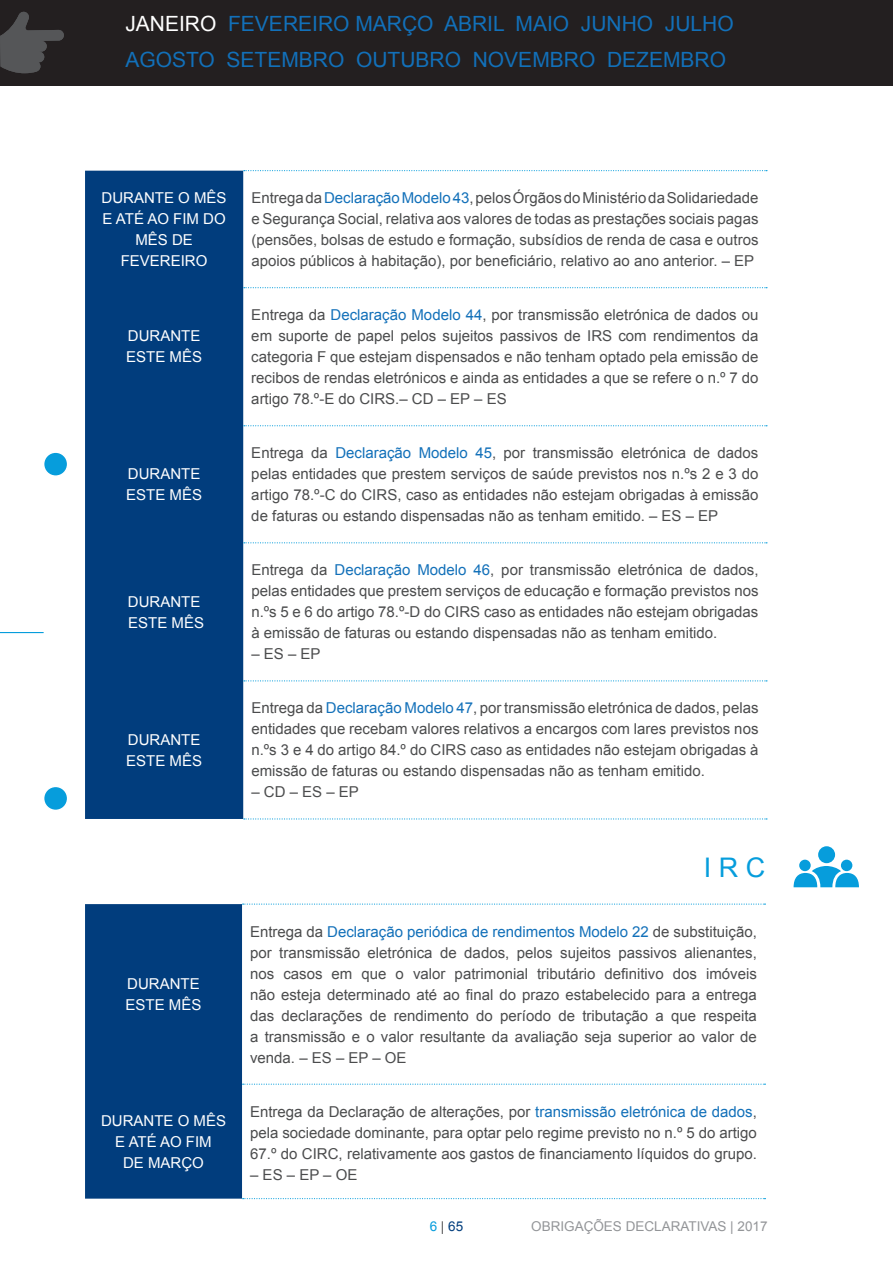
<style>
.page{position:relative;width:893px;height:1263px;background:#fff}
.page>*{position:absolute;margin:0;border:0;box-sizing:border-box;transform-origin:0 0}
.t1{font:27px "Arial";color:#069ddc}
.t2{font:21px/36px "Arial";color:#1270b9}
.t3{font:15px/21px "Arial";color:#4b4c4d;text-align:justify}
.t4{font:15px/21px "Arial";color:#fff}
.t5{font:13.5px "Arial";color:#939598}
.t6{font:13.5px "Arial";color:#013d7d}
.s1{color:#fff}
.s2{color:#1270b9}
.s3{color:#069ddc}
.s4{color:#4b4c4d}
</style>
<div class="page">
<div style="left:44px;top:452px;width:24px;height:24px;background:#069ddc;border-radius:50%"></div>
<div style="left:43px;top:451px;width:25px;height:26px;border:2px solid #fff;border-radius:50%"></div>
<div style="left:44px;top:786px;width:24px;height:24px;background:#069ddc;border-radius:50%"></div>
<div style="left:43px;top:786px;width:25px;height:25px;border:2px solid #fff;border-radius:50%"></div>
<hr style="left:0;top:632px;width:44px;height:1px;background:#069ddc">
<div style="left:85px;top:171px;width:158px;height:648px;background:#013d7d"></div>
<svg style="left:244px;top:170px;width:523px;height:1px"></svg>
<svg style="left:244px;top:287px;width:523px;height:1px"></svg>
<svg style="left:244px;top:425px;width:523px;height:1px"></svg>
<svg style="left:244px;top:542px;width:523px;height:1px"></svg>
<svg style="left:244px;top:680px;width:523px;height:1px"></svg>
<svg style="left:244px;top:818px;width:523px;height:1px"></svg>
<div style="left:85px;top:904px;width:157px;height:294px;background:#013d7d"></div>
<svg style="left:243px;top:903px;width:522px;height:2px"></svg>
<svg style="left:243px;top:1083px;width:522px;height:2px"></svg>
<svg style="left:243px;top:1198px;width:522px;height:1px"></svg>
<div style="left:818px;top:846px;width:17px;height:17px;background:#069ddc;border-radius:50%"></div>
<div style="left:841px;top:860px;width:11px;height:11px;background:#069ddc;border-radius:50%"></div>
<svg style="left:794px;top:866px;width:65px;height:21px"></svg>
<div style="left:799px;top:860px;width:12px;height:11px;background:#069ddc;border-radius:50%"></div>
<div style="left:0;top:0;width:893px;height:85px;background:#231f20"></div>
<svg style="left:0;top:12px;width:64px;height:61px"></svg>
<h2 class="t2" style="left:125px;top:6px;width:610px"><span class="s1">JANEIRO</span> FEVEREIRO MARÇO ABRIL MAIO JUNHO JULHO<br>AGOSTO SETEMBRO OUTUBRO NOVEMBRO DEZEMBRO</h2>
<p class="t4" style="left:102px;top:188px;width:127px;text-align:center">DURANTE O MÊS<br>E ATÉ AO FIM DO<br>MÊS DE<br>FEVEREIRO</p>
<p class="t3" style="left:251px;top:188px;width:509px">Entrega da <span class="s2">Declaração Modelo 43</span>, pelos Órgãos do Ministério da Solidariedade e Segurança Social, relativa aos valores de todas as prestações sociais pagas (pensões, bolsas de estudo e formação, subsídios de renda de casa e outros apoios públicos à habitação), por beneficiário, relativo ao ano anterior. – EP</p>
<p class="t4" style="left:126px;top:326px;width:77px">DURANTE<br>ESTE MÊS</p>
<p class="t4" style="left:126px;top:464px;width:77px">DURANTE<br>ESTE MÊS</p>
<p class="t4" style="left:128px;top:591px;width:78px">DURANTE<br>ESTE MÊS</p>
<p class="t4" style="left:126px;top:729px;width:77px">DURANTE<br>ESTE MÊS</p>
<p class="t4" style="left:126px;top:973px;width:77px">DURANTE<br>ESTE MÊS</p>
<p class="t3" style="left:251px;top:305px;width:509px">Entrega da <span class="s2">Declaração Modelo 44</span>, por transmissão eletrónica de dados ou em suporte de papel pelos sujeitos passivos de IRS com rendimentos da categoria F que estejam dispensados e não tenham optado pela emissão de recibos de rendas eletrónicos e ainda as entidades a que se refere o n.º 7 do artigo 78.º-E do CIRS.– CD – EP – ES</p>
<p class="t3" style="left:251px;top:443px;width:509px">Entrega da <span class="s2">Declaração Modelo 45</span>, por transmissão eletrónica de dados pelas entidades que prestem serviços de saúde previstos nos n.ºs 2 e 3 do artigo 78.º-C do CIRS, caso as entidades não estejam obrigadas à emissão de faturas ou estando dispensadas não as tenham emitido. – ES – EP</p>
<p class="t3" style="left:251px;top:560px;width:509px">Entrega da <span class="s2">Declaração Modelo 46</span>, por transmissão eletrónica de dados, pelas entidades que prestem serviços de educação e formação previstos nos n.ºs 5 e 6 do artigo 78.º-D do CIRS caso as entidades não estejam obrigadas à emissão de faturas ou estando dispensadas não as tenham emitido.</p>
<p class="t3" style="left:251px;top:644px;width:71px">– ES – EP</p>
<p class="t3" style="left:251px;top:698px;width:509px">Entrega da <span class="s2">Declaração Modelo 47</span>, por transmissão eletrónica de dados, pelas entidades que recebam valores relativos a encargos com lares previstos nos n.ºs 3 e 4 do artigo 84.º do CIRS caso as entidades não estejam obrigadas à emissão de faturas ou estando dispensadas não as tenham emitido.</p>
<p class="t3" style="left:251px;top:782px;width:109px">– CD – ES – EP</p>
<h1 class="t1" style="left:704px;top:849px;width:63px">I R C</h1>
<p class="t3" style="left:250px;top:921px;width:508px">Entrega da <span class="s2">Declaração periódica de rendimentos Modelo 22</span> de substituição, por transmissão eletrónica de dados, pelos sujeitos passivos alienantes, nos casos em que o valor patrimonial tributário definitivo dos imóveis não esteja determinado até ao final do prazo estabelecido para a entrega das declarações de rendimento do período de tributação a que respeita a transmissão e o valor resultante da avaliação seja superior ao valor de venda. – ES – EP – OE</p>
<p class="t4" style="left:101px;top:1110px;width:127px;text-align:center">DURANTE O MÊS<br>E ATÉ AO FIM<br>DE MARÇO</p>
<p class="t3" style="left:250px;top:1101px;width:508px">Entrega da Declaração de alterações, por <span class="s2">transmissão eletrónica de dados</span>, pela sociedade dominante, para optar pelo regime previsto no n.º 5 do artigo 67.º do CIRC, relativamente aos gastos de financiamento líquidos do grupo.</p>
<p class="t3" style="left:250px;top:1164px;width:109px">– ES – EP – OE</p>
<p class="t6" style="left:430px;top:1218px;width:35px"><span class="s3">6</span><span class="s4">|</span>65</p>
<p class="t5" style="left:531px;top:1218px;width:238px">OBRIGAÇÕES DECLARATIVAS | 2017</p>
</div>
